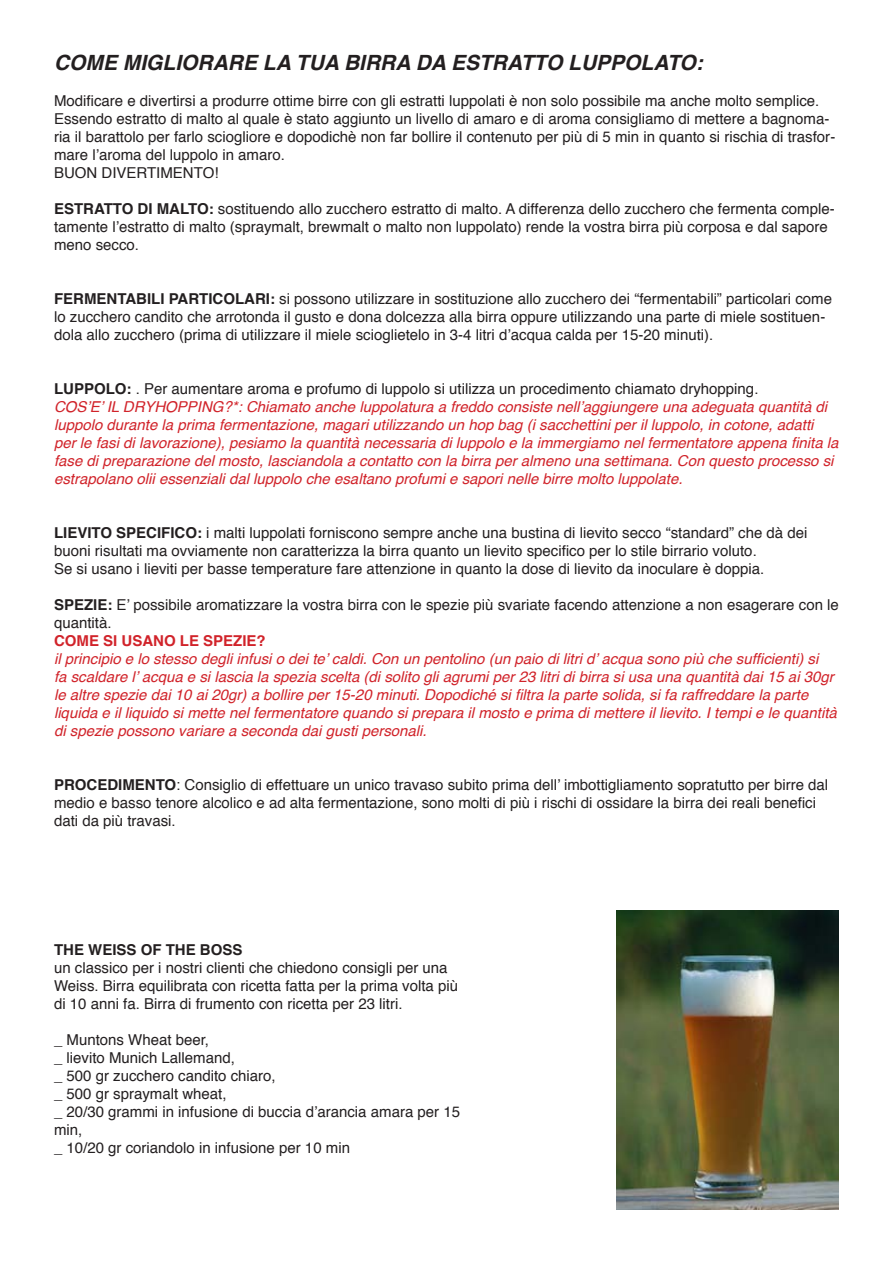
<style>
.page{position:relative;width:893px;height:1263px;background:#fff}
.page>*{position:absolute;margin:0;border:0;box-sizing:border-box;transform-origin:0 0}
.t1{font:italic 700 21px "Helvetica";color:#231f20}
.t2{font:15px/18px "Helvetica";color:#231f20}
.t3{font:italic 15px/18px "Helvetica";color:#d1232a}
.t4{font:700 15px "Helvetica";color:#d1232a}
.t5{font:700 15px "Helvetica";color:#231f20}
.s1{font-weight:700}
</style>
<div class="page">
<img style="left:617px;top:910px;width:222px;height:299px">
<p class="t1" style="left:54px;top:45px;width:650px">COME MIGLIORARE LA TUA BIRRA DA ESTRATTO LUPPOLATO:</p>
<p class="t2" style="left:54px;top:92px;width:767px">Modificare e divertirsi a produrre ottime birre con gli estratti luppolati è non solo possibile ma anche molto semplice.</p>
<p class="t2" style="left:54px;top:110px;width:783px">Essendo estratto di malto al quale è stato aggiunto un livello di amaro e di aroma consigliamo di mettere a bagnoma&shy;ria il barattolo per farlo sciogliore e dopodichè non far bollire il contenuto per più di 5 min in quanto si rischia di trasfor&shy;mare l’aroma del luppolo in amaro.</p>
<p class="t2" style="left:54px;top:164px;width:166px">BUON DIVERTIMENTO!</p>
<p class="t2" style="left:54px;top:200px;width:782px"><span class="s1">ESTRATTO DI MALTO:</span> sostituendo allo zucchero estratto di malto. A differenza dello zucchero che fermenta comple&shy;tamente l’estratto di malto (spraymalt, brewmalt o malto non luppolato) rende la vostra birra più corposa e dal sapore meno secco.</p>
<p class="t2" style="left:54px;top:290px;width:779px"><span class="s1">FERMENTABILI PARTICOLARI:</span> si possono utilizzare in sostituzione allo zucchero dei “fermentabili” particolari come lo zucchero candito che arrotonda il gusto e dona dolcezza alla birra oppure utilizzando una parte di miele sostituen&shy;dola allo zucchero (prima di utilizzare il miele scioglietelo in 3-4 litri d’acqua calda per 15-20 minuti).</p>
<p class="t2" style="left:54px;top:380px;width:706px"><span class="s1">LUPPOLO:</span> . Per aumentare aroma e profumo di luppolo si utilizza un procedimento chiamato dryhopping.</p>
<p class="t3" style="left:54px;top:398px;width:786px">COS’E’ IL DRYHOPPING?*: Chiamato anche luppolatura a freddo consiste nell’aggiungere una adeguata quantità di luppolo durante la prima fermentazione, magari utilizzando un hop bag (i sacchettini per il luppolo, in cotone, adatti per le fasi di lavorazione), pesiamo la quantità necessaria di luppolo e la immergiamo nel fermentatore appena finita la fase di preparazione del mosto, lasciandola a contatto con la birra per almeno una settimana. Con questo processo si estrapolano olii essenziali dal luppolo che esaltano profumi e sapori nelle birre molto luppolate.</p>
<p class="t2" style="left:54px;top:524px;width:755px"><span class="s1">LIEVITO SPECIFICO:</span> i malti luppolati forniscono sempre anche una bustina di lievito secco “standard” che dà dei buoni risultati ma ovviamente non caratterizza la birra quanto un lievito specifico per lo stile birrario voluto.</p>
<p class="t2" style="left:54px;top:560px;width:712px">Se si usano i lieviti per basse temperature fare attenzione in quanto la dose di lievito da inoculare è doppia.</p>
<p class="t2" style="left:54px;top:596px;width:786px"><span class="s1">SPEZIE:</span> E’ possibile aromatizzare la vostra birra con le spezie più svariate facendo attenzione a non esagerare con le quantità.</p>
<p class="t4" style="left:54px;top:628px;width:213px">COME SI USANO LE SPEZIE?</p>
<p class="t3" style="left:54px;top:650px;width:784px">il principio e lo stesso degli infusi o dei te’ caldi. Con un pentolino (un paio di litri d’ acqua sono più che sufficienti) si<br>fa scaldare l’ acqua e si lascia la spezia scelta (di solito gli agrumi per 23 litri di birra si usa una quantità dai 15 ai 30gr le altre spezie dai 10 ai 20gr) a bollire per 15-20 minuti. Dopodiché si filtra la parte solida, si fa raffreddare la parte liquida e il liquido si mette nel fermentatore quando si prepara il mosto e prima di mettere il lievito. I tempi e le quantità di spezie possono variare a seconda dai gusti personali.</p>
<p class="t2" style="left:54px;top:776px;width:776px"><span class="s1">PROCEDIMENTO</span>: Consiglio di effettuare un unico travaso subito prima dell’ imbottigliamento sopratutto per birre dal medio e basso tenore alcolico e ad alta fermentazione, sono molti di più i rischi di ossidare la birra dei reali benefici dati da più travasi.</p>
<p class="t5" style="left:54px;top:938px;width:190px">THE WEISS OF THE BOSS</p>
<p class="t2" style="left:54px;top:959px;width:406px">un classico per i nostri clienti che chiedono consigli per una<br>Weiss. Birra equilibrata con ricetta fatta per la prima volta più di 10 anni fa. Birra di frumento con ricetta per 23 litri.</p>
<p class="t2" style="left:54px;top:1031px;width:157px">_ Muntons Wheat beer,</p>
<p class="t2" style="left:54px;top:1049px;width:182px">_ lievito Munich Lallemand,</p>
<p class="t2" style="left:54px;top:1067px;width:223px">_ 500 gr zucchero candito chiaro,</p>
<p class="t2" style="left:54px;top:1085px;width:174px">_ 500 gr spraymalt wheat,</p>
<p class="t2" style="left:54px;top:1103px;width:408px">_ 20/30 grammi in infusione di buccia d’arancia amara per 15 min,</p>
<p class="t2" style="left:54px;top:1139px;width:297px">_ 10/20 gr coriandolo in infusione per 10 min</p>
</div>
